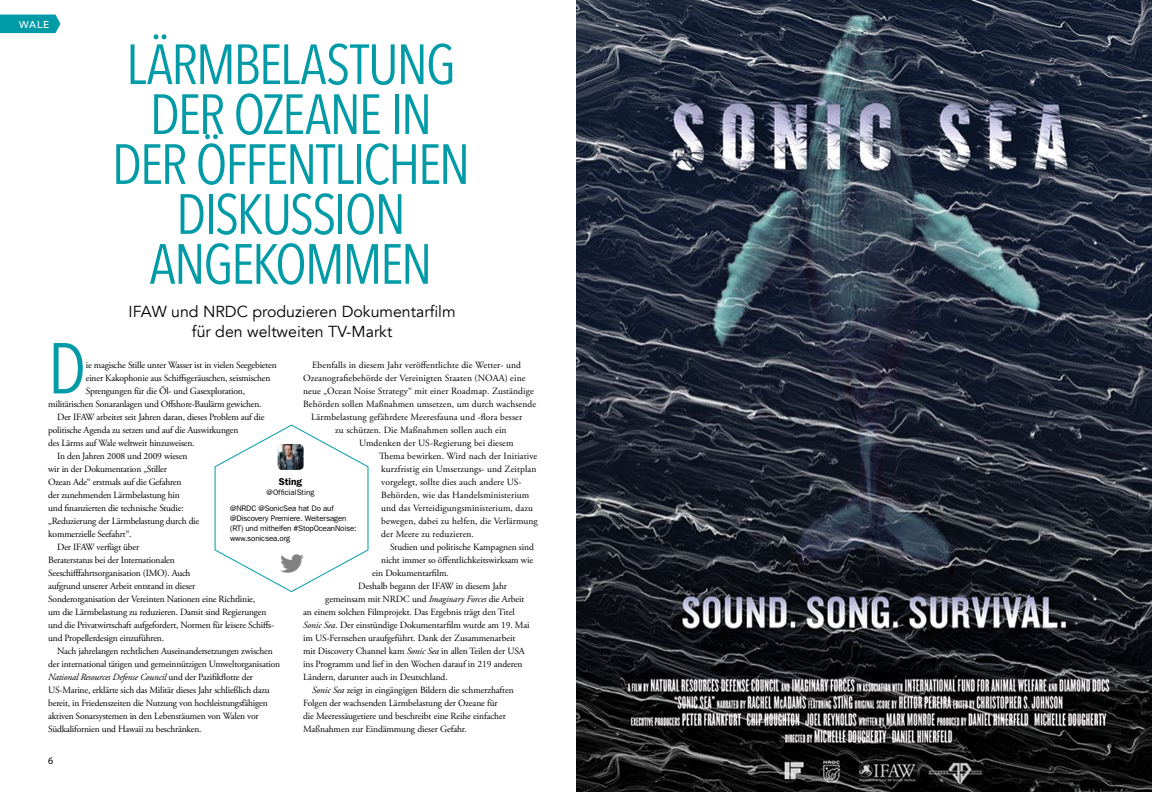
<style>
.page{position:relative;width:1152px;height:792px;background:#fff}
.page>*{position:absolute;margin:0;border:0;box-sizing:border-box;transform-origin:0 0}
.t1{font:71.1px "Avenir Next Condensed";color:#009ba7}
.t2{font:56px/49.9px "Avenir Next Condensed";letter-spacing:-.04em;color:#009ba7;text-align:center}
.t3{font:15.9px/20.5px "Avenir";color:#000;text-align:center}
.t4{font:600 10px "Franklin Gothic";color:#000}
.t5{font:500 10px "Avenir";color:#fff}
.t6{font:10px "Myriad Pro";color:#000}
.t7{font:9.5px "Adobe Garamond Pro";letter-spacing:-.02em;color:#000}
.t8{font:9.5px "Adobe Garamond Pro";letter-spacing:.01em;color:#000}
.t9{font:italic 9.5px "Adobe Garamond Pro";letter-spacing:-.02em;color:#000}
.t10{font:8px/10px "Franklin Gothic";letter-spacing:-.02em;color:#000}
.t11{font:8px "Franklin Gothic";color:#000}
.s1{font-style:italic}
.s2{font-style:normal}
</style>
<div class="page">
<svg style="left:0;top:15px;width:61px;height:18px"></svg>
<svg style="left:214px;top:424px;width:155px;height:169px"></svg>
<img style="left:278px;top:444px;width:26px;height:26px">
<img style="left:281px;top:552px;width:23px;height:23px">
<img style="left:576px;top:0;width:576px;height:792px">
<p class="t5" style="left:19px;top:15px;width:31px">WALE</p>
<h2 class="t2" style="left:112px;top:37px;width:360px">LÄRMBELASTUNG<br>DER OZEANE IN<br>DER ÖFFENTLICHEN<br>DISKUSSION<br>ANGEKOMMEN</h2>
<h3 class="t3" style="left:129px;top:301px;width:328px">IFAW und NRDC produzieren Dokumentarfilm für den weltweiten TV-Markt</h3>
<h1 class="t1" style="left:48px;top:308px;width:40px">D</h1>
<p class="t8" style="left:312px;top:359px;width:210px">Ebenfalls in diesem Jahr veröffentlichte die Wetter- und</p>
<p class="t8" style="left:303px;top:372px;width:224px">Ozeanografiebehörde der Vereinigten Staaten (NOAA) eine</p>
<p class="t8" style="left:303px;top:385px;width:232px">neue „Ocean Noise Strategy“ mit einer Roadmap. Zuständige</p>
<p class="t8" style="left:303px;top:398px;width:235px">Behörden sollen Maßnahmen umsetzen, um durch wachsende</p>
<p class="t8" style="left:311px;top:411px;width:213px">Lärmbelastung gefährdete Meeresfauna und -flora besser</p>
<p class="t8" style="left:335px;top:424px;width:173px">zu schützen. Die Maßnahmen sollen auch ein</p>
<p class="t8" style="left:359px;top:437px;width:156px">Umdenken der US-Regierung bei diesem</p>
<p class="t8" style="left:379px;top:450px;width:160px">Thema bewirken. Wird nach der Initiative</p>
<p class="t8" style="left:381px;top:463px;width:157px">kurzfristig ein Umsetzungs- und Zeitplan</p>
<p class="t8" style="left:381px;top:476px;width:142px">vorgelegt, sollte dies auch andere US-</p>
<p class="t8" style="left:381px;top:489px;width:150px">Behörden, wie das Handelsministerium</p>
<p class="t8" style="left:381px;top:502px;width:153px">und das Verteidigungsministerium, dazu</p>
<p class="t8" style="left:381px;top:515px;width:158px">bewegen, dabei zu helfen, die Verlärmung</p>
<p class="t8" style="left:381px;top:528px;width:94px">der Meere zu reduzieren.</p>
<p class="t7" style="left:390px;top:541px;width:145px">Studien und politische Kampagnen sind</p>
<p class="t7" style="left:381px;top:554px;width:153px">nicht immer so öffentlichkeitswirksam wie</p>
<p class="t7" style="left:372px;top:567px;width:78px">ein Dokumentarfilm.</p>
<p class="t7" style="left:358px;top:580px;width:150px">Deshalb begann der IFAW in diesem Jahr</p>
<p class="t7" style="left:325px;top:593px;width:201px">gemeinsam mit NRDC und <span class="s1">Imaginary Forces</span> die Arbeit</p>
<p class="t7" style="left:303px;top:606px;width:213px">an einem solchen Filmprojekt. Das Ergebnis trägt den Titel</p>
<p class="t7" style="left:303px;top:619px;width:228px"><span class="s1">Sonic Sea</span>. Der einstündige Dokumentarfilm wurde am 19. Mai</p>
<p class="t7" style="left:303px;top:632px;width:214px">im US-Fernsehen uraufgeführt. Dank der Zusammenarbeit</p>
<p class="t7" style="left:303px;top:645px;width:223px">mit Discovery Channel kam <span class="s1">Sonic Sea</span> in allen Teilen der USA</p>
<p class="t7" style="left:303px;top:658px;width:221px">ins Programm und lief in den Wochen darauf in 219 anderen</p>
<p class="t7" style="left:303px;top:671px;width:146px">Ländern, darunter auch in Deutschland.</p>
<p class="t7" style="left:312px;top:684px;width:203px"><span class="s1">Sonic Sea</span> zeigt in eingängigen Bildern die schmerzhaften</p>
<p class="t7" style="left:303px;top:697px;width:196px">Folgen der wachsenden Lärmbelastung der Ozeane für</p>
<p class="t7" style="left:303px;top:710px;width:204px">die Meeressäugetiere und beschreibt eine Reihe einfacher</p>
<p class="t7" style="left:303px;top:723px;width:165px">Maßnahmen zur Eindämmung dieser Gefahr.</p>
<p class="t7" style="left:86px;top:359px;width:192px">ie magische Stille unter Wasser ist in vielen Seegebieten</p>
<p class="t7" style="left:86px;top:372px;width:186px">einer Kakophonie aus Schiffsgeräuschen, seismischen</p>
<p class="t7" style="left:86px;top:385px;width:161px">Sprengungen für die Öl- und Gasexploration,</p>
<p class="t7" style="left:48px;top:398px;width:215px">militärischen Sonaranlagen und Offshore-Baulärm gewichen.</p>
<p class="t7" style="left:57px;top:411px;width:209px">Der IFAW arbeitet seit Jahren daran, dieses Problem auf die</p>
<p class="t7" style="left:48px;top:424px;width:192px">politische Agenda zu setzen und auf die Auswirkungen</p>
<p class="t7" style="left:48px;top:437px;width:148px">des Lärms auf Wale weltweit hinzuweisen.</p>
<p class="t7" style="left:57px;top:450px;width:132px">In den Jahren 2008 und 2009 wiesen</p>
<p class="t7" style="left:48px;top:463px;width:120px">wir in der Dokumentation „Stiller</p>
<p class="t7" style="left:48px;top:476px;width:135px">Ozean Ade“ erstmals auf die Gefahren</p>
<p class="t7" style="left:48px;top:489px;width:133px">der zunehmenden Lärmbelastung hin</p>
<p class="t7" style="left:48px;top:502px;width:137px">und finanzierten die technische Studie:</p>
<p class="t7" style="left:48px;top:515px;width:153px">„Reduzierung der Lärmbelastung durch die</p>
<p class="t7" style="left:48px;top:528px;width:85px">kommerzielle Seefahrt“.</p>
<p class="t7" style="left:57px;top:541px;width:84px">Der IFAW verfügt über</p>
<p class="t7" style="left:48px;top:554px;width:128px">Beraterstatus bei der Internationalen</p>
<p class="t7" style="left:48px;top:567px;width:144px">Seeschifffahrtsorganisation (IMO). Auch</p>
<p class="t7" style="left:48px;top:580px;width:149px">aufgrund unserer Arbeit entstand in dieser</p>
<p class="t7" style="left:48px;top:593px;width:208px">Sonderorganisation der Vereinten Nationen eine Richtlinie,</p>
<p class="t7" style="left:48px;top:606px;width:220px">um die Lärmbelastung zu reduzieren. Damit sind Regierungen</p>
<p class="t7" style="left:48px;top:619px;width:227px">und die Privatwirtschaft aufgefordert, Normen für leisere Schiffs-</p>
<p class="t7" style="left:48px;top:632px;width:117px">und Propellerdesign einzuführen.</p>
<p class="t7" style="left:57px;top:645px;width:217px">Nach jahrelangen rechtlichen Auseinandersetzungen zwischen</p>
<p class="t7" style="left:48px;top:658px;width:233px">der international tätigen und gemeinnützigen Umweltorganisation</p>
<p class="t9" style="left:48px;top:671px;width:206px">National Resources Defense Council <span class="s2">und der Pazifikflotte der</span></p>
<p class="t7" style="left:48px;top:684px;width:223px">US-Marine, erklärte sich das Militär dieses Jahr schließlich dazu</p>
<p class="t7" style="left:48px;top:697px;width:221px">bereit, in Friedenszeiten die Nutzung von hochleistungsfähigen</p>
<p class="t7" style="left:48px;top:710px;width:212px">aktiven Sonarsystemen in den Lebensräumen von Walen vor</p>
<p class="t7" style="left:48px;top:723px;width:155px">Südkalifornien und Hawaii zu beschränken.</p>
<p class="t4" style="left:279px;top:476px;width:25px">Sting</p>
<p class="t11" style="left:267px;top:488px;width:49px">@OfficialSting</p>
<p class="t10" style="left:230px;top:503px;width:128px">@NRDC @SonicSea hat Do auf @Discovery Premiere. Weitersagen (RT) und mithelfen #StopOceanNoise: www.sonicsea.org</p>
<p class="t6" style="left:48px;top:754px;width:7px">6</p>
</div>
